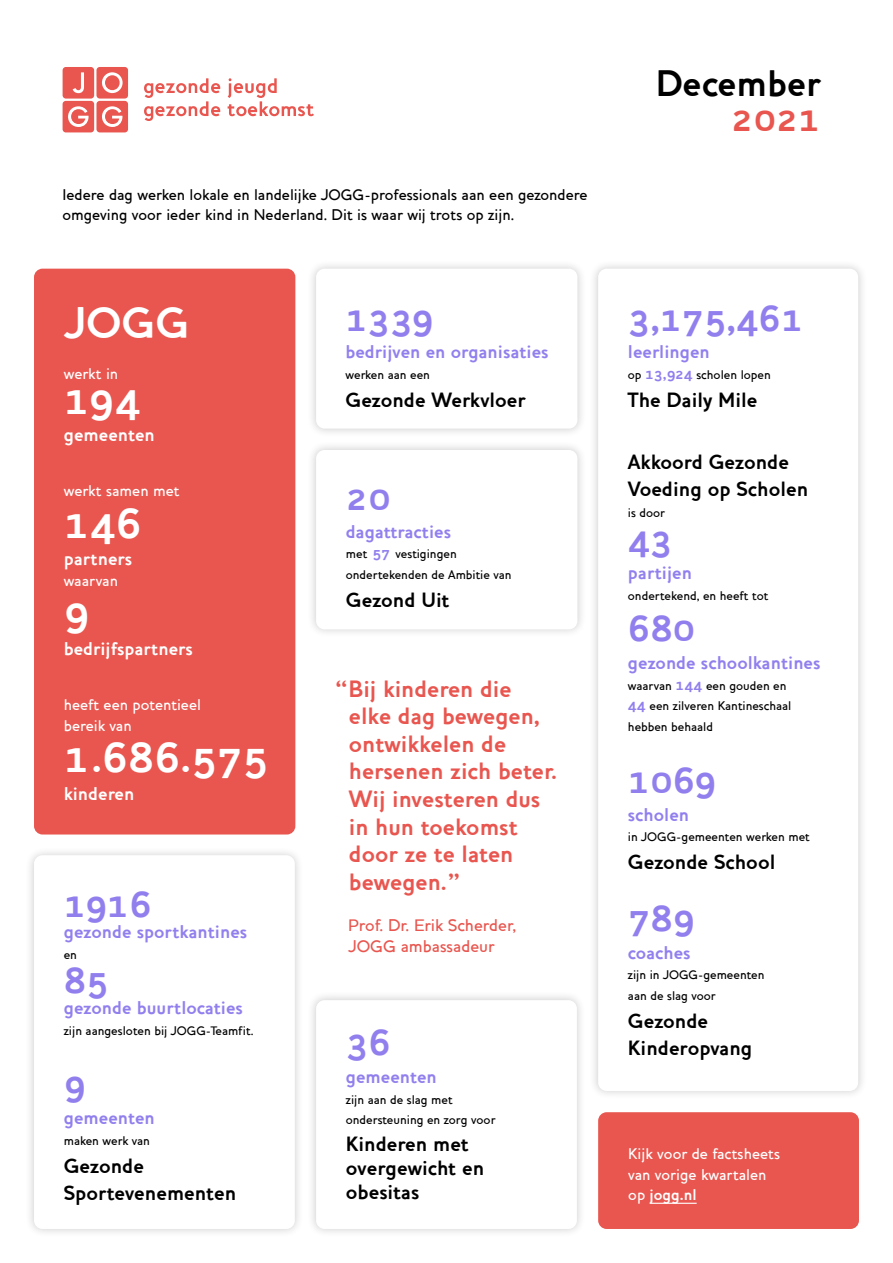
<style>
.page{position:relative;width:893px;height:1263px;background:#fff}
.page>*{position:absolute;margin:0;border:0;box-sizing:border-box;transform-origin:0 0}
.t1{font:700 45px "Houschka Alt";color:#fff}
.t2{font:700 43.5px "Houschka Alt";color:#fff}
.t3{font:700 37.5px "Houschka Alt";color:#917fee}
.t4{font:700 37.5px "Houschka Alt";color:#000}
.t5{font:700 37.5px "Houschka Alt";color:#e8564f}
.t6{font:700 24px/27.6px "Houschka Alt";color:#e8564f}
.t7{font:700 21px/27.6px "Houschka Alt";color:#000}
.t8{font:700 18.75px "Houschka Alt";color:#917fee}
.t9{font:700 18.75px "Houschka Alt";color:#fff}
.t10{font:500 17.25px "Houschka Alt";color:#e8564f}
.t11{font:500 15.75px/20.7px "Houschka Alt";color:#000}
.t12{font:500 15.75px "Houschka Alt";color:#fff}
.t13{font:700 15.75px "Houschka Alt";color:#fff}
.t14{font:500 12.75px/20.7px "Houschka Alt";color:#000}
.s1{font-weight:700;font-size:15px;color:#917fee}
.s2{font-weight:500}
</style>
<div class="page">
<div style="left:25px;top:846px;width:279px;height:392px;background:#000;opacity:.2"></div>
<div style="left:34px;top:855px;width:261px;height:374px;background:#fff;border-radius:9px"></div>
<div style="left:307px;top:991px;width:279px;height:247px;background:#000;opacity:.2"></div>
<div style="left:316px;top:1000px;width:261px;height:229px;background:#fff;border-radius:9px"></div>
<div style="left:589px;top:260px;width:278px;height:840px;background:#f5f5f5"></div>
<div style="left:598px;top:269px;width:260px;height:822px;background:#fff;border-radius:9px"></div>
<div style="left:34px;top:269px;width:261px;height:565px;background:#e8564f;border-radius:9px"></div>
<div style="left:598px;top:1112px;width:261px;height:117px;background:#e8564f;border-radius:9px"></div>
<svg style="left:144px;top:78px;width:76px;height:43px"></svg>
<svg style="left:228px;top:78px;width:86px;height:38px"></svg>
<svg style="left:63px;top:67px;width:65px;height:65px"></svg>
<hr style="left:650px;top:1203px;width:47px;height:1px;background:#fff">
<div style="left:307px;top:260px;width:280px;height:178px;background:#000;opacity:.2"></div>
<div style="left:316px;top:269px;width:261px;height:160px;background:#fff;border-radius:9px"></div>
<div style="left:307px;top:441px;width:280px;height:198px;background:#000;opacity:.2"></div>
<div style="left:316px;top:450px;width:261px;height:179px;background:#fff;border-radius:9px"></div>
<p class="t11" style="left:63px;top:184px;width:527px">Iedere dag werken lokale en landelijke JOGG-professionals aan een gezondere omgeving voor ieder kind in Nederland. Dit is waar wij trots op zijn.</p>
<p class="t1" style="left:64px;top:296px;width:127px">JOGG</p>
<p class="t12" style="left:64px;top:364px;width:56px">werkt in</p>
<p class="t2" style="left:64px;top:373px;width:78px">194</p>
<p class="t9" style="left:64px;top:424px;width:93px">gemeenten</p>
<p class="t12" style="left:64px;top:482px;width:117px">werkt samen met</p>
<p class="t2" style="left:64px;top:497px;width:80px">146</p>
<p class="t9" style="left:64px;top:548px;width:70px">partners</p>
<p class="t12" style="left:64px;top:571px;width:56px">waarvan</p>
<p class="t2" style="left:64px;top:587px;width:28px">9</p>
<p class="t9" style="left:64px;top:638px;width:131px">bedrijfspartners</p>
<p class="t12" style="left:64px;top:696px;width:139px">heeft een potentieel</p>
<p class="t12" style="left:64px;top:716px;width:69px">bereik van</p>
<p class="t2" style="left:64px;top:732px;width:206px">1.686.575</p>
<p class="t9" style="left:64px;top:782px;width:72px">kinderen</p>
<p class="t3" style="left:64px;top:882px;width:90px">1916</p>
<p class="t8" style="left:64px;top:920px;width:185px">gezonde sportkantines</p>
<p class="t14" style="left:64px;top:944px;width:15px">en</p>
<p class="t3" style="left:64px;top:958px;width:46px">85</p>
<p class="t8" style="left:64px;top:996px;width:181px">gezonde buurtlocaties</p>
<p class="t14" style="left:64px;top:1020px;width:191px">zijn aangesloten bij JOGG-Teamfit.</p>
<p class="t3" style="left:64px;top:1062px;width:24px">9</p>
<p class="t8" style="left:64px;top:1107px;width:93px">gemeenten</p>
<p class="t14" style="left:64px;top:1130px;width:88px">maken werk van</p>
<p class="t7" style="left:64px;top:1152px;width:174px">Gezonde<br>Sportevenementen</p>
<p class="t3" style="left:345px;top:296px;width:90px">1339</p>
<p class="t8" style="left:345px;top:341px;width:205px">bedrijven en organisaties</p>
<p class="t14" style="left:345px;top:364px;width:86px">werken aan een</p>
<p class="t7" style="left:345px;top:386px;width:182px">Gezonde Werkvloer</p>
<p class="t3" style="left:346px;top:475px;width:46px">20</p>
<p class="t8" style="left:346px;top:520px;width:107px">dagattracties</p>
<p class="t14" style="left:346px;top:544px;width:112px">met <span class="s1">57</span> vestigingen</p>
<p class="t14" style="left:346px;top:564px;width:167px">ondertekenden de Ambitie van</p>
<p class="t7" style="left:346px;top:586px;width:105px">Gezond Uit</p>
<p class="t6" style="left:335px;top:674px;width:178px">“Bij kinderen die</p>
<p class="t6" style="left:349px;top:702px;width:210px">elke dag bewegen, ontwikkelen de hersenen zich beter.<br>Wij investeren dus in hun toekomst door ze te laten bewegen.”</p>
<p class="t10" style="left:348px;top:915px;width:169px">Prof. Dr. Erik Scherder,</p>
<p class="t10" style="left:348px;top:936px;width:148px">JOGG ambassadeur</p>
<p class="t3" style="left:346px;top:1020px;width:46px">36</p>
<p class="t8" style="left:346px;top:1065px;width:93px">gemeenten</p>
<p class="t14" style="left:346px;top:1089px;width:108px">zijn aan de slag met</p>
<p class="t14" style="left:346px;top:1110px;width:151px">ondersteuning en zorg voor</p>
<p class="t7" style="left:346px;top:1132px;width:140px;line-height:24px">Kinderen met overgewicht en</p>
<p class="t7" style="left:346px;top:1178px;width:75px">obesitas</p>
<p class="t4" style="left:656px;top:61px;width:166px">December</p>
<p class="t5" style="left:731px;top:96px;width:91px">2021</p>
<p class="t3" style="left:628px;top:296px;width:177px">3,175,461</p>
<p class="t8" style="left:628px;top:341px;width:83px">leerlingen</p>
<p class="t14" style="left:628px;top:364px;width:144px">op <span class="s1">13,924</span> scholen lopen</p>
<p class="t7" style="left:628px;top:386px;width:131px">The Daily Mile</p>
<p class="t7" style="left:628px;top:448px;width:182px">Akkoord Gezonde<br>Voeding op Scholen</p>
<p class="t14" style="left:628px;top:502px;width:39px">is door</p>
<p class="t3" style="left:628px;top:517px;width:46px">43</p>
<p class="t8" style="left:628px;top:562px;width:66px">partijen</p>
<p class="t14" style="left:628px;top:585px;width:142px">ondertekend, en heeft tot</p>
<p class="t3" style="left:628px;top:606px;width:69px">680</p>
<p class="t8" style="left:628px;top:651px;width:194px">gezonde schoolkantines</p>
<p class="t14" style="left:628px;top:675px;width:160px">waarvan <span class="s1">144</span> een gouden en</p>
<p class="t14" style="left:628px;top:696px;width:165px"><span class="s1">44</span> een zilveren Kantineschaal hebben behaald</p>
<p class="t3" style="left:628px;top:758px;width:90px">1069</p>
<p class="t8" style="left:628px;top:803px;width:63px">scholen</p>
<p class="t14" style="left:628px;top:827px;width:184px">in JOGG-gemeenten werken met</p>
<p class="t7" style="left:628px;top:848px;width:149px">Gezonde School</p>
<p class="t3" style="left:628px;top:896px;width:69px">789</p>
<p class="t8" style="left:628px;top:941px;width:64px">coaches</p>
<p class="t14" style="left:628px;top:965px;width:138px">zijn in JOGG-gemeenten</p>
<p class="t14" style="left:628px;top:985px;width:89px">aan de slag voor</p>
<p class="t7" style="left:628px;top:1007px;width:126px">Gezonde<br>Kinderopvang</p>
<p class="t12" style="left:628px;top:1144px;width:153px">Kijk voor de factsheets</p>
<p class="t12" style="left:628px;top:1165px;width:140px">van vorige kwartalen</p>
<p class="t13" style="left:628px;top:1185px;width:70px"><span class="s2">op</span> jogg.nl</p>
</div>
